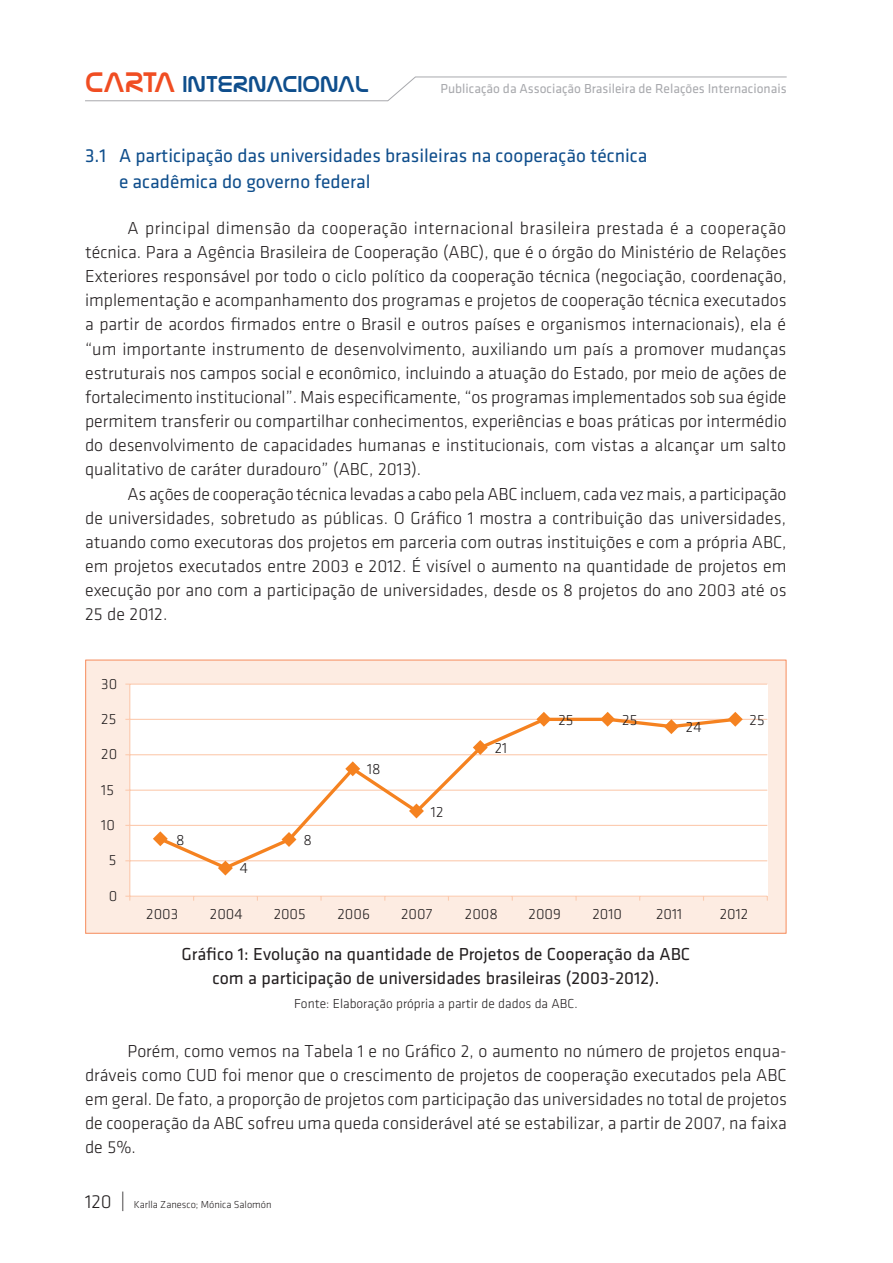
<style>
.page{position:relative;width:893px;height:1263px;background:#fff}
.page>*{position:absolute;margin:0;border:0;box-sizing:border-box;transform-origin:0 0}
.t1{font:23.25px "Nasalization Rg";color:#0f4e8c}
.t2{font:19.5px/25.7px "Klavika";color:#0f4e8c}
._05_Corpo_do_texto{font:300 18px/24.2px "Klavika";color:#231f20;text-align:justify}
.t3{font:18px/24.2px "Klavika";color:#231f20;text-align:center}
.t4{font:300 15.3px "Klavika";letter-spacing:.005em;color:#231f20}
.t5{font:13.5px "Klavika";color:#a8a9ad}
.t6{font:300 13.5px "Klavika";color:#231f20}
.t7{font:300 10.5px "Klavika";color:#231f20}
.s1{font-size:28.65px;color:#f04d22}
.s2{font-size:19.5px}
</style>
<div class="page">
<hr style="left:85px;top:100px;width:303px;height:1px;background:#a8a9ad">
<svg style="left:387px;top:76px;width:30px;height:26px"></svg>
<hr style="left:415px;top:77px;width:372px;height:1px;background:#a8a9ad">
<div style="left:86px;top:660px;width:700px;height:273px;background:#fdece2"></div>
<div style="left:85px;top:659px;width:702px;height:275px;border:1px solid #f79a70"></div>
<div style="left:130px;top:684px;width:637px;height:212px;background:#fff"></div>
<hr style="left:130px;top:683px;width:637px;height:2px;background:#fccaae">
<hr style="left:130px;top:719px;width:637px;height:1px;background:#fccaae">
<hr style="left:130px;top:754px;width:637px;height:1px;background:#fccaae">
<hr style="left:130px;top:790px;width:637px;height:1px;background:#fccaae">
<hr style="left:130px;top:825px;width:637px;height:1px;background:#fccaae">
<hr style="left:130px;top:860px;width:637px;height:1px;background:#fccaae">
<hr style="left:129px;top:684px;width:1px;height:212px;background:#fccaae">
<hr style="left:130px;top:896px;width:637px;height:1px;background:#fccaae">
<svg style="left:157px;top:717px;width:582px;height:150px"></svg>
<svg style="left:153px;top:831px;width:15px;height:15px"></svg>
<svg style="left:218px;top:861px;width:15px;height:14px"></svg>
<svg style="left:282px;top:832px;width:14px;height:15px"></svg>
<svg style="left:345px;top:761px;width:15px;height:15px"></svg>
<svg style="left:409px;top:803px;width:15px;height:15px"></svg>
<svg style="left:536px;top:712px;width:15px;height:15px"></svg>
<svg style="left:473px;top:740px;width:15px;height:15px"></svg>
<svg style="left:600px;top:712px;width:15px;height:15px"></svg>
<svg style="left:664px;top:719px;width:15px;height:15px"></svg>
<svg style="left:728px;top:712px;width:15px;height:15px"></svg>
<p class="t1" style="left:85px;top:71px;width:286px"><span class="s1">CARTA</span> INTERNACIONAL</p>
<p class="t5" style="left:441px;top:82px;width:348px">Publicação da Associação Brasileira de Relações Internacionais</p>
<p class="t2" style="left:119px;top:143px;width:530px;text-indent:-34px">3.1 A participação das universidades brasileiras na cooperação técnica e acadêmica do governo federal</p>
<p class="_05_Corpo_do_texto" style="left:85px;top:216px;width:703px;text-indent:43px">A principal dimensão da cooperação internacional brasileira prestada é a cooperação técnica. Para a Agência Brasileira de Cooperação (ABC), que é o órgão do Ministério de Relações Exteriores responsável por todo o ciclo político da cooperação técnica (negociação, coordenação, implementação e acompanhamento dos programas e projetos de cooperação técnica executados a partir de acordos firmados entre o Brasil e outros países e organismos internacionais), ela é “um importante instrumento de desenvolvimento, auxiliando um país a promover mudanças estruturais nos campos social e econômico, incluindo a atuação do Estado, por meio de ações de fortalecimento institucional”. Mais especificamente, “os programas implementados sob sua égide permitem transferir ou compartilhar conhecimentos, experiências e boas práticas por intermédio do desenvolvimento de capacidades humanas e institucionais, com vistas a alcançar um salto qualitativo de caráter duradouro” (ABC, 2013).</p>
<p class="_05_Corpo_do_texto" style="left:85px;top:482px;width:703px;text-indent:43px">As ações de cooperação técnica levadas a cabo pela ABC incluem, cada vez mais, a participação de universidades, sobretudo as públicas. O Gráfico 1 mostra a contribuição das universidades, atuando como executoras dos projetos em parceria com outras instituições e com a própria ABC, em projetos executados entre 2003 e 2012. É visível o aumento na quantidade de projetos em execução por ano com a participação de universidades, desde os 8 projetos do ano 2003 até os 25 de 2012.</p>
<p class="t4" style="left:101px;top:676px;width:18px">30</p>
<p class="t4" style="left:101px;top:711px;width:17px">25</p>
<p class="t4" style="left:101px;top:746px;width:18px">20</p>
<p class="t4" style="left:101px;top:782px;width:14px">15</p>
<p class="t4" style="left:101px;top:817px;width:15px">10</p>
<p class="t4" style="left:109px;top:852px;width:9px">5</p>
<p class="t4" style="left:109px;top:888px;width:10px">0</p>
<p class="t4" style="left:176px;top:832px;width:10px">8</p>
<p class="t4" style="left:240px;top:860px;width:10px">4</p>
<p class="t4" style="left:304px;top:832px;width:10px">8</p>
<p class="t4" style="left:367px;top:761px;width:15px">18</p>
<p class="t4" style="left:431px;top:804px;width:14px">12</p>
<p class="t4" style="left:495px;top:740px;width:14px">21</p>
<p class="t4" style="left:558px;top:712px;width:17px">25</p>
<p class="t4" style="left:622px;top:712px;width:17px">25</p>
<p class="t4" style="left:686px;top:719px;width:17px">24</p>
<p class="t4" style="left:750px;top:712px;width:17px">25</p>
<p class="t4" style="left:146px;top:906px;width:34px">2003</p>
<p class="t4" style="left:210px;top:906px;width:34px">2004</p>
<p class="t4" style="left:274px;top:906px;width:34px">2005</p>
<p class="t4" style="left:337px;top:906px;width:34px">2006</p>
<p class="t4" style="left:401px;top:906px;width:33px">2007</p>
<p class="t4" style="left:465px;top:906px;width:35px">2008</p>
<p class="t4" style="left:529px;top:906px;width:34px">2009</p>
<p class="t4" style="left:592px;top:906px;width:31px">2010</p>
<p class="t4" style="left:656px;top:906px;width:28px">2011</p>
<p class="t4" style="left:720px;top:906px;width:30px">2012</p>
<p class="t3" style="left:181px;top:942px;width:510px">Gráfico 1: Evolução na quantidade de Projetos de Cooperação da ABC com a participação de universidades brasileiras (2003-2012).</p>
<p class="t6" style="left:294px;top:997px;width:285px">Fonte: Elaboração própria a partir de dados da ABC.</p>
<p class="_05_Corpo_do_texto" style="left:85px;top:1039px;width:704px;text-align:left;text-indent:43px">Porém, como vemos na Tabela 1 e no Gráfico 2, o aumento no número de projetos enqua&shy;dráveis como CUD foi menor que o crescimento de projetos de cooperação executados pela ABC em geral. De fato, a proporção de projetos com participação das universidades no total de projetos de cooperação da ABC sofreu uma queda considerável até se estabilizar, a partir de 2007, na faixa de 5%.</p>
<p class="t7" style="left:85px;top:1199px;width:188px"><span class="s2">120 |</span> Karlla Zanesco; Mónica Salomón</p>
</div>
